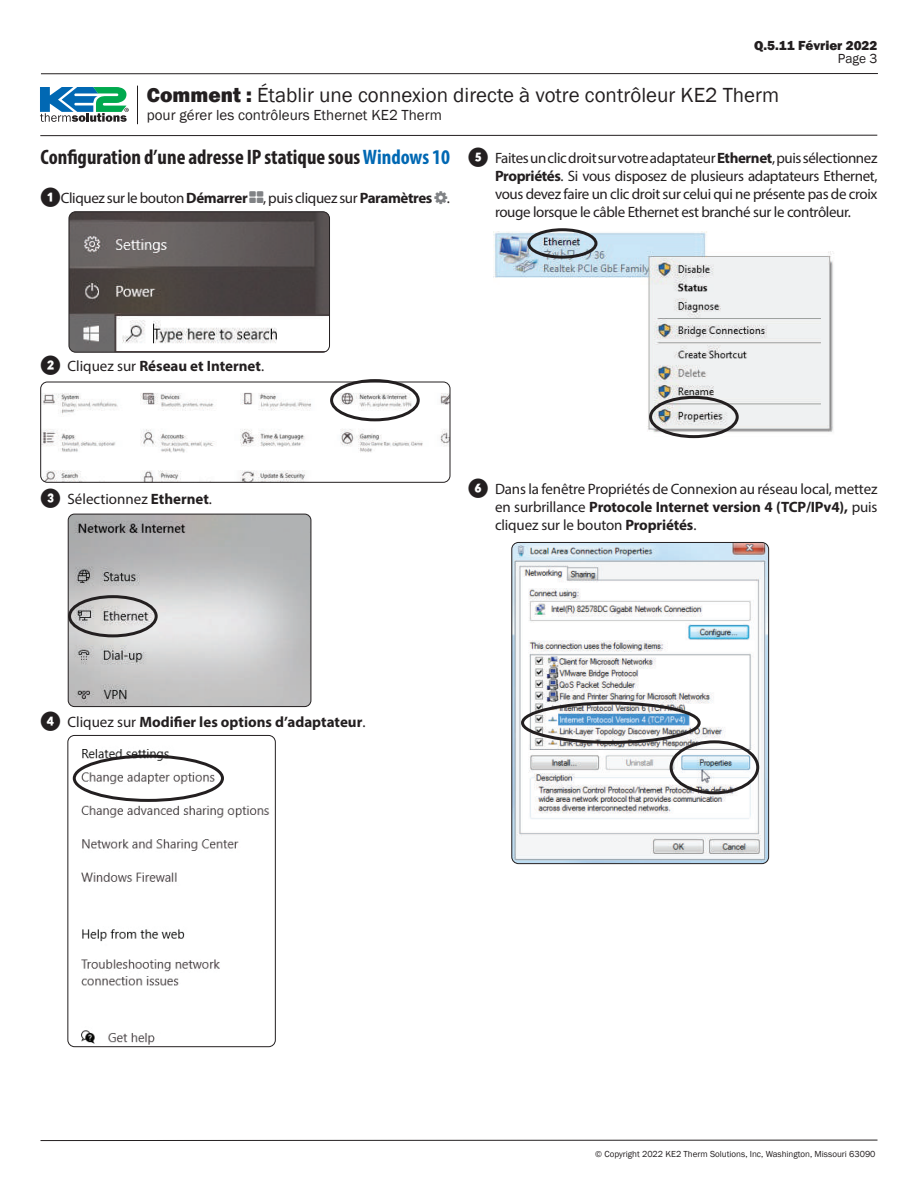
<style>
.page{position:relative;width:918px;height:1188px;background:#fff}
.page>*{position:absolute;margin:0;border:0;box-sizing:border-box;transform-origin:0 0}
.t1{font:21px "Franklin Gothic";color:#231f20}
.t2{font:700 condensed 21px "Myriad Pro";color:#231f20}
.t3{font:15px/18px "Myriad Pro";letter-spacing:-.025em;color:#231f20;text-align:justify}
.t4{font:700 15px "Myriad Pro";color:#231f20}
.t5{font:15px "Franklin Gothic";color:#231f20}
.t6{font:15px "Myriad Pro";color:#231f20}
.t7{font:800 13.5px "Franklin Gothic";color:#231f20}
.t8{font:13.5px "Franklin Gothic";color:#231f20}
.t9{font:9px "Franklin Gothic";color:#231f20}
.s1{font-weight:800}
.s2{color:#0168b3}
.s3{font-family:"Lato";font-weight:800;font-size:18px}
.s4{font-weight:700}
.s5{font-weight:400}
</style>
<div class="page">
<hr style="left:41px;top:73px;width:837px;height:1px;background:#231f20">
<svg style="left:40px;top:135px;width:838px;height:1px"></svg>
<hr style="left:137px;top:86px;width:1px;height:38px;background:#231f20">
<svg style="left:40px;top:87px;width:89px;height:35px"></svg>
<svg style="left:40px;top:1140px;width:838px;height:1px"></svg>
<img style="left:69px;top:212px;width:261px;height:140px">
<div style="left:69px;top:212px;width:261px;height:140px;border:1px solid #231f20;border-radius:7px"></div>
<img style="left:41px;top:382px;width:409px;height:100px">
<div style="left:40px;top:382px;width:410px;height:100px;border:1px solid #231f20;border-radius:7px"></div>
<div style="left:330px;top:379px;width:90px;height:42px;border:3px solid #231f20;border-radius:50%"></div>
<img style="left:68px;top:514px;width:243px;height:193px">
<div style="left:68px;top:514px;width:243px;height:193px;border:1px solid #231f20;border-radius:6px"></div>
<div style="left:68px;top:595px;width:90px;height:42px;border:3px solid #231f20;border-radius:50%"></div>
<img style="left:68px;top:749px;width:207px;height:298px">
<div style="left:68px;top:735px;width:208px;height:312px;border:1px solid #231f20;border-radius:7px"></div>
<div style="left:73px;top:755px;width:151px;height:47px;border:3px solid #231f20;border-radius:50%"></div>
<img style="left:494px;top:232px;width:340px;height:205px">
<div style="left:527px;top:228px;width:70px;height:31px;border:3px solid #231f20;border-radius:50%"></div>
<div style="left:649px;top:396px;width:90px;height:42px;border:3px solid #231f20;border-radius:50%"></div>
<img style="left:512px;top:542px;width:257px;height:322px">
<div style="left:512px;top:542px;width:257px;height:322px;border:1px solid #231f20;border-radius:7px"></div>
<div style="left:521px;top:702px;width:180px;height:42px;border:3px solid #231f20;border-radius:50%"></div>
<div style="left:670px;top:740px;width:89px;height:54px;border:3px solid #231f20;border-radius:50%"></div>
<p class="t7" style="left:754px;top:37px;width:125px">Q.5.11 Février 2022</p>
<p class="t8" style="left:838px;top:51px;width:41px">Page 3</p>
<h1 class="t1" style="left:147px;top:82px;width:634px"><span class="s1">Comment :</span> Établir une connexion directe à votre contrôleur KE2 Therm</h1>
<p class="t5" style="left:147px;top:106px;width:297px">pour gérer les contrôleurs Ethernet KE2 Therm</p>
<h1 class="t2" style="left:40px;top:144px;width:411px">Configuration d’une adresse IP statique sous <span class="s2">Windows 10</span></h1>
<p class="t3" style="left:40px;top:188px;width:411px"><span class="s3">❶</span>Cliquez sur le bouton <span class="s4">Démarrer</span> , puis cliquez sur <span class="s4">Paramètres</span> .</p>
<p class="t3" style="left:495px;top:149px;width:384px;text-indent:-27px"><span class="s3">❺</span> Faites un clic droit sur votre adaptateur <span class="s4">Ethernet</span>, puis sélectionnez <span class="s4">Propriétés</span>. Si vous disposez de plusieurs adaptateurs Ethernet, vous devez faire un clic droit sur celui qui ne présente pas de croix rouge lorsque le câble Ethernet est branché sur le contrôleur.</p>
<p class="t4" style="left:40px;top:356px;width:225px"><span class="s3">❷</span> <span class="s5">Cliquez sur</span> Réseau et Internet<span class="s5">.</span></p>
<p class="t6" style="left:40px;top:490px;width:173px"><span class="s3">❸</span> Sélectionnez <span class="s4">Ethernet</span>.</p>
<p class="t3" style="left:495px;top:479px;width:384px;text-indent:-27px"><span class="s3">❻</span> Dans la fenêtre Propriétés de Connexion au réseau local, mettez en surbrillance <span class="s4">Protocole Internet version 4 (TCP/IPv4),</span> puis cliquez sur le bouton <span class="s4">Propriétés</span>.</p>
<p class="t4" style="left:40px;top:712px;width:326px"><span class="s3">❹</span> <span class="s5">Cliquez sur</span> Modifier les options d’adaptateur<span class="s5">.</span></p>
<p class="t9" style="left:595px;top:1149px;width:282px">© Copyright 2022 KE2 Therm Solutions, Inc, Washington, Missouri 63090</p>
</div>
